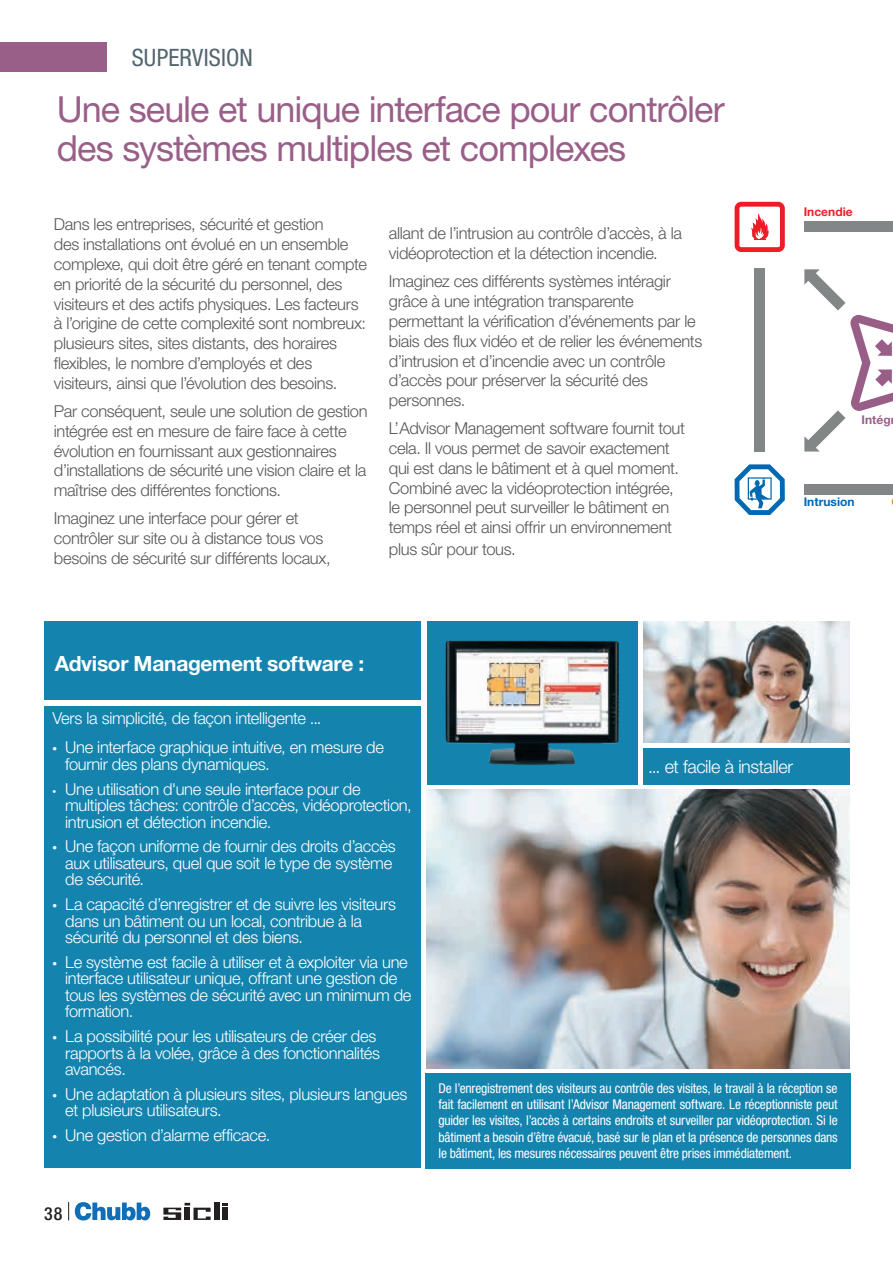
<style>
.page{position:relative;width:893px;height:1263px;background:#fff}
.page>*{position:absolute;margin:0;border:0;box-sizing:border-box;transform-origin:0 0}
.t1{font:36px/39px "Helvetica Neue LT Std";letter-spacing:-.03em;color:#995f88}
.t2{font:condensed 24px "Helvetica Neue LT Std";letter-spacing:.005em;color:#53656e}
.t3{font:700 21px "Helvetica Neue LT Std";letter-spacing:-.015em;color:#fff}
.t4{font:300 18px "Helvetica Neue LT Std";letter-spacing:-.025em;color:#fff}
.t5{font:500 condensed 18px "Helvetica Neue LT Std";color:#231f20}
.t6{font:300 16.5px/19.8px "Helvetica Neue LT Std";letter-spacing:-.02em;color:#57585a}
.t7{font:300 16.5px/16.5px "Helvetica Neue LT Std";letter-spacing:-.02em;color:#fff}
.t8{font:condensed 13.5px/16.2px "Helvetica Neue LT Std";letter-spacing:-.015em;color:#fff;text-align:justify}
.t9{font:700 12px "Helvetica Neue LT Std";letter-spacing:.005em;color:#0168b3}
.t10{font:700 12px "Helvetica Neue LT Std";letter-spacing:.005em;color:#ee2026}
.t11{font:700 12px "Helvetica Neue LT Std";color:#995f88}
.s1{font-family:"Myriad Pro";font-weight:400}
.s2{font-family:"Myriad Pro";font-weight:400;font-size:13.5px}
</style>
<div class="page">
<div style="left:0;top:43px;width:106px;height:29px;background:#995f88"></div>
<svg style="left:75px;top:1202px;width:75px;height:18px"></svg>
<div style="left:214px;top:1203px;width:5px;height:17px;background:#231f20"></div>
<svg style="left:163px;top:1203px;width:48px;height:17px"></svg>
<svg style="left:222px;top:1203px;width:6px;height:2px"></svg>
<div style="left:222px;top:1207px;width:6px;height:13px;background:#231f20"></div>
<svg style="left:68px;top:1202px;width:1px;height:18px"></svg>
<img style="left:643px;top:621px;width:207px;height:121px">
<div style="left:643px;top:749px;width:207px;height:36px;background:#1484af"></div>
<div style="left:427px;top:621px;width:210px;height:163px;background:#1484af"></div>
<img style="left:445px;top:640px;width:175px;height:125px">
<div style="left:44px;top:621px;width:376px;height:79px;background:#1484af"></div>
<img style="left:426px;top:790px;width:424px;height:278px">
<div style="left:44px;top:706px;width:376px;height:462px;background:#1484af"></div>
<div style="left:425px;top:1073px;width:425px;height:96px;background:#1484af"></div>
<svg style="left:735px;top:202px;width:50px;height:50px"></svg>
<svg style="left:735px;top:464px;width:50px;height:51px"></svg>
<div style="left:804px;top:222px;width:89px;height:10px;background:#828687"></div>
<div style="left:754px;top:269px;width:11px;height:183px;background:#828687"></div>
<div style="left:804px;top:484px;width:89px;height:11px;background:#828687"></div>
<svg style="left:804px;top:269px;width:89px;height:183px"></svg>
<h2 class="t2" style="left:132px;top:44px;width:122px">SUPERVISION</h2>
<h1 class="t1" style="left:57px;top:90px;width:669px">Une seule et unique interface pour contrôler des systèmes multiples et complexes</h1>
<p class="t6" style="left:54px;top:214px;width:315px">Dans les entreprises, sécurité et gestion<br>des installations ont évolué en un ensemble complexe, qui doit être géré en tenant compte en priorité de la sécurité du personnel, des visiteurs et des actifs physiques. Les facteurs à l’origine de cette complexité sont nombreux: plusieurs sites, sites distants, des horaires flexibles, le nombre d’employés et des visiteurs, ainsi que l’évolution des besoins.</p>
<p class="t6" style="left:54px;top:401px;width:315px">Par conséquent, seule une solution de gestion intégrée est en mesure de faire face à cette évolution en fournissant aux gestionnaires d’installations de sécurité une vision claire et la maîtrise des différentes fonctions.</p>
<p class="t6" style="left:54px;top:508px;width:278px">Imaginez une interface pour gérer et contrôler sur site ou à distance tous vos besoins de sécurité sur différents locaux,</p>
<p class="t6" style="left:389px;top:223px;width:295px">allant de l’intrusion au contrôle d’accès, à la vidéoprotection et la détection incendie.</p>
<p class="t6" style="left:389px;top:271px;width:315px">Imaginez ces différents systèmes intéragir grâce à une intégration transparente permettant la vérification d’événements par le biais des flux vidéo et de relier les événements d’intrusion et d’incendie avec un contrôle d’accès pour préserver la sécurité des personnes.</p>
<p class="t6" style="left:389px;top:418px;width:298px">L’Advisor Management software fournit tout cela. Il vous permet de savoir exactement qui est dans le bâtiment et à quel moment.<br>Combiné avec la vidéoprotection intégrée, le personnel peut surveiller le bâtiment en temps réel et ainsi offrir un environnement</p>
<p class="t6" style="left:389px;top:539px;width:128px">plus sûr pour tous.</p>
<p class="t10" style="left:804px;top:205px;width:51px">Incendie</p>
<p class="t11" style="left:862px;top:412px;width:31px">Intég</p>
<p class="t9" style="left:804px;top:494px;width:53px">Intrusion</p>
<p class="t3" style="left:55px;top:651px;width:311px">Advisor Management software :</p>
<p class="t7" style="left:52px;top:710px;width:270px">Vers la simplicité, de façon intelligente ...</p>
<p class="t7" style="left:65px;top:739px;width:320px;text-indent:-13px"><span class="s1">•</span> Une interface graphique intuitive, en mesure de fournir des plans dynamiques.</p>
<p class="t7" style="left:65px;top:780px;width:348px;text-indent:-13px"><span class="s2">•</span> Une utilisation d'une seule interface pour de multiples tâches: contrôle d’accès, vidéoprotection, intrusion et détection incendie.</p>
<p class="t7" style="left:65px;top:838px;width:332px;text-indent:-13px"><span class="s1">•</span> Une façon uniforme de fournir des droits d’accès aux utilisateurs, quel que soit le type de système de sécurité.</p>
<p class="t7" style="left:65px;top:896px;width:332px;text-indent:-13px"><span class="s1">•</span> La capacité d’enregistrer et de suivre les visiteurs dans un bâtiment ou un local, contribue à la sécurité du personnel et des biens.</p>
<p class="t7" style="left:65px;top:953px;width:348px;text-indent:-13px"><span class="s1">•</span> Le système est facile à utiliser et à exploiter via une interface utilisateur unique, offrant une gestion de tous les systèmes de sécurité avec un minimum de formation.</p>
<p class="t7" style="left:65px;top:1028px;width:316px;text-indent:-13px"><span class="s1">•</span> La possibilité pour les utilisateurs de créer des rapports à la volée, grâce à des fonctionnalités avancés.</p>
<p class="t7" style="left:65px;top:1085px;width:344px;text-indent:-13px"><span class="s1">•</span> Une adaptation à plusieurs sites, plusieurs langues et plusieurs utilisateurs.</p>
<p class="t7" style="left:52px;top:1127px;width:219px"><span class="s1">•</span> Une gestion d’alarme efficace.</p>
<p class="t5" style="left:44px;top:1203px;width:20px">38</p>
<p class="t4" style="left:648px;top:755px;width:146px">... et facile à installer</p>
<p class="t8" style="left:438px;top:1080px;width:401px">De l’enregistrement des visiteurs au contrôle des visites, le travail à la réception se fait facilement en utilisant l’Advisor Management software. Le réceptionniste peut guider les visites, l’accès à certains endroits et surveiller par vidéoprotection. Si le bâtiment a besoin d’être évacué, basé sur le plan et la présence de personnes dans le bâtiment, les mesures nécessaires peuvent être prises immédiatement.</p>
</div>
